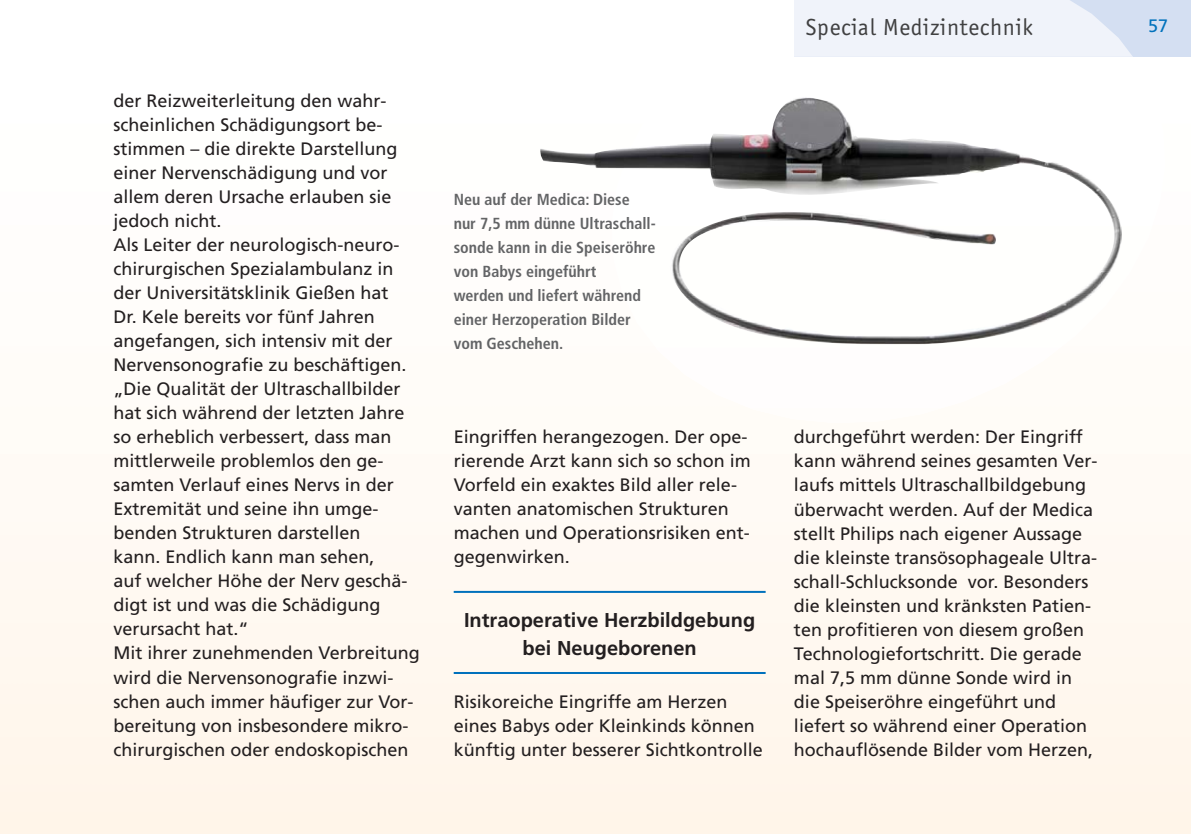
<style>
.page{position:relative;width:1191px;height:834px;background:#fff}
.page>*{position:absolute;margin:0;border:0;box-sizing:border-box;transform-origin:0 0}
.t1{font:24px "Officina Sans";letter-spacing:.03em;color:#404041}
.t2{font:700 20px/28px "Frutiger";color:#231f20;text-align:center}
.t3{font:18px/24px "Frutiger";color:#231f20}
.t4{font:18px "Frutiger";color:#0071bc}
.t5{font:700 condensed 16px/24px "Frutiger";color:#636466}
</style>
<div class="page">
<div style="left:0;top:522px;width:1191px;height:311px;background:#fff8ef"></div>
<div style="left:794px;top:0;width:397px;height:57px;background:#d4dff2"></div>
<svg style="left:794px;top:0;width:338px;height:57px"></svg>
<hr style="left:454px;top:590px;width:311px;height:2px;background:#0071bc">
<hr style="left:454px;top:671px;width:311px;height:2px;background:#0071bc">
<img style="left:540px;top:97px;width:582px;height:247px">
<p class="t3" style="left:113px;top:90px;width:308px">der Reizweiterleitung den wahr&shy;scheinlichen Schädigungsort be - stimmen – die direkte Darstellung einer Nervenschädigung und vor allem deren Ursache erlauben sie jedoch nicht.<br>Als Leiter der neurologisch-neuro - chirurgischen Spezialambulanz in der Universitätsklinik Gießen hat<br>Dr. Kele bereits vor fünf Jahren angefangen, sich intensiv mit der<br>Nervensonografie zu beschäftigen. „Die Qualität der Ultraschallbilder hat sich während der letzten Jahre so erheblich verbessert, dass man mittlerweile problemlos den ge - samten Verlauf eines Nervs in der<br>Extremität und seine ihn umge - benden Strukturen darstellen<br>kann. Endlich kann man sehen,<br>auf welcher Höhe der Nerv geschä&shy;digt ist und was die Schädigung verursacht hat.“<br>Mit ihrer zunehmenden Verbreitung wird die Nervensonografie inzwi&shy;schen auch immer häufiger zur Vor&shy;bereitung von insbesondere mikro&shy;chirurgischen oder endoskopischen</p>
<p class="t1" style="left:805px;top:18px;width:229px">Special Medizintechnik</p>
<p class="t4" style="left:1148px;top:19px;width:22px">57</p>
<p class="t5" style="left:454px;top:188px;width:204px">Neu auf der Medica: Diese nur 7,5 mm dünne Ultraschall&shy;sonde kann in die Speise röhre von Babys eingeführt<br>werden und liefert während einer Herzoperation Bilder vom Geschehen.</p>
<p class="t3" style="left:454px;top:426px;width:298px">Eingriffen herangezogen. Der ope&shy;rierende Arzt kann sich so schon im<br>Vorfeld ein exaktes Bild aller rele&shy;vanten anatomischen Strukturen machen und Operationsrisiken ent&shy;gegenwirken.</p>
<p class="t2" style="left:464px;top:607px;width:293px">Intraoperative Herzbildgebung bei Neugeborenen</p>
<p class="t3" style="left:454px;top:690px;width:311px">Risikoreiche Eingriffe am Herzen eines Babys oder Kleinkinds können künftig unter besserer Sichtkontrolle</p>
<p class="t3" style="left:794px;top:426px;width:305px">durchgeführt werden: Der Eingriff kann während seines gesamten Ver&shy;laufs mittels Ultraschallbildgebung überwacht werden. Auf der Medica stellt Philips nach eigener Aussage die kleinste transösophageale Ultra&shy;schall-Schlucksonde vor. Besonders die kleinsten und kränksten Patien&shy;ten profitieren von diesem großen Technologiefortschritt. Die gerade mal 7,5 mm dünne Sonde wird in die Speiseröhre eingeführt und liefert so während einer Ope ration hochauflösende Bilder vom Herzen,</p>
</div>
